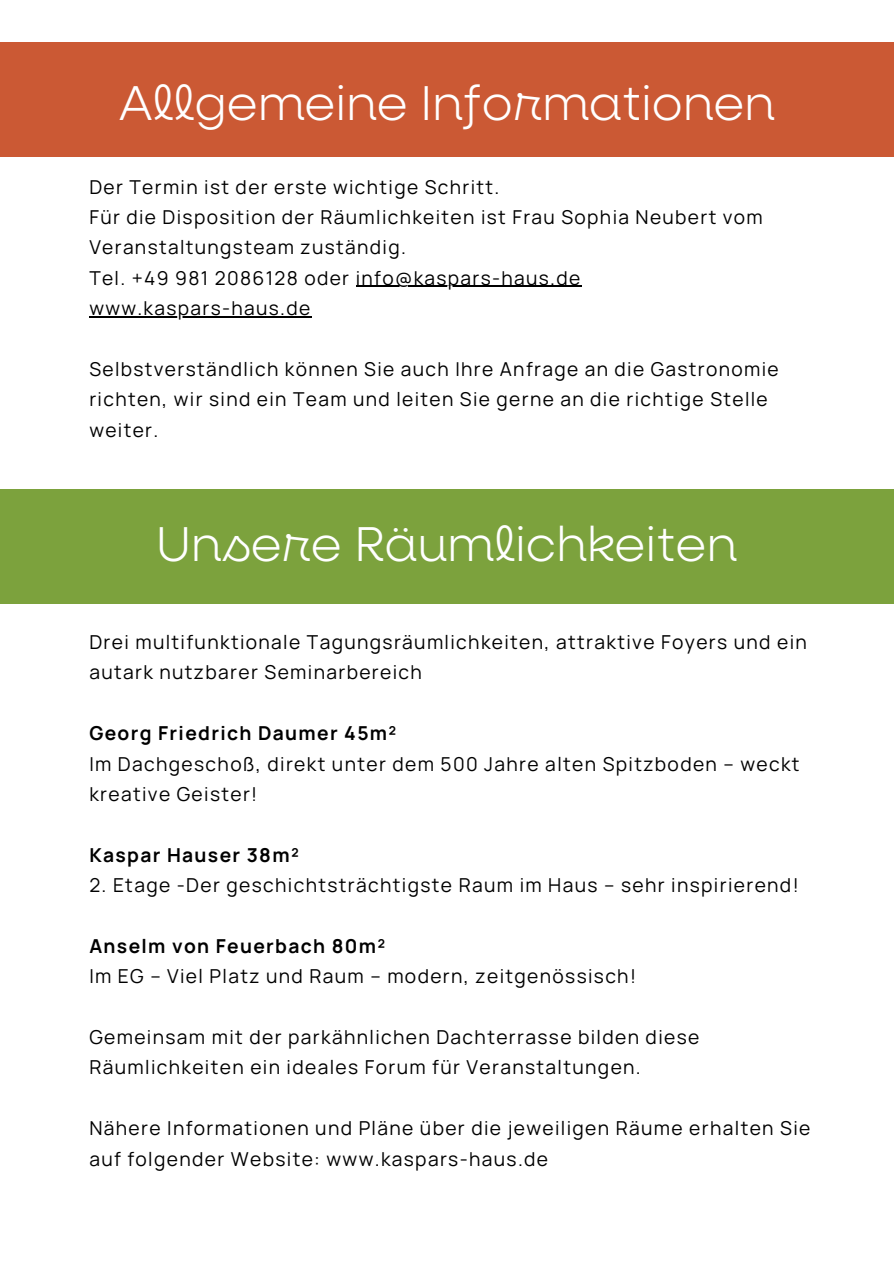
<style>
.page{position:relative;width:894px;height:1264px;background:#fff}
.page>*{position:absolute;margin:0;border:0;box-sizing:border-box;transform-origin:0 0}
.t1{font:300 49.05px "Neulis";color:#fff}
.t2{font:19.2px/30.3px "Manrope";letter-spacing:.07em;color:#000}
.t3{font:700 19.2px "Manrope";letter-spacing:.07em;color:#000}
</style>
<div class="page">
<div style="left:0;top:43px;width:893px;height:113px;background:#cb5934"></div>
<hr style="left:355px;top:286px;width:226px;height:1px;background:#000">
<hr style="left:89px;top:316px;width:222px;height:1px;background:#000">
<div style="left:0;top:489px;width:893px;height:114px;background:#7ca23d"></div>
<p class="t1" style="left:119px;top:73px;width:657px">Allgemeine Informationen</p>
<h1 class="t2" style="left:89px;top:171px;width:411px">Der Termin ist der erste wichtige Schritt.</h1>
<p class="t2" style="left:89px;top:201px;width:674px">Für die Disposition der Räumlichkeiten ist Frau Sophia Neubert vom<br>Veranstaltungsteam zuständig.</p>
<p class="t2" style="left:89px;top:262px;width:492px">Tel. +49 981 2086128 oder info@kaspars-haus.de</p>
<p class="t2" style="left:89px;top:292px;width:222px">www.kaspars-haus.de</p>
<p class="t2" style="left:89px;top:353px;width:690px">Selbstverständlich können Sie auch Ihre Anfrage an die Gastronomie richten, wir sind ein Team und leiten Sie gerne an die richtige Stelle weiter.</p>
<p class="t1" style="left:156px;top:513px;width:581px">Unsere Räumlichkeiten</p>
<h1 class="t2" style="left:89px;top:626px;width:719px">Drei multifunktionale Tagungsräumlichkeiten, attraktive Foyers und ein autark nutzbarer Seminarbereich</h1>
<p class="t3" style="left:89px;top:719px;width:308px">Georg Friedrich Daumer 45m²</p>
<p class="t2" style="left:89px;top:748px;width:711px">Im Dachgeschoß, direkt unter dem 500 Jahre alten Spitzboden – weckt kreative Geister!</p>
<p class="t3" style="left:89px;top:841px;width:211px">Kaspar Hauser 38m²</p>
<p class="t2" style="left:89px;top:869px;width:710px">2. Etage -Der geschichtsträchtigste Raum im Haus – sehr inspirierend!</p>
<p class="t3" style="left:89px;top:932px;width:297px">Anselm von Feuerbach 80m²</p>
<p class="t2" style="left:89px;top:960px;width:548px">Im EG – Viel Platz und Raum – modern, zeitgenössisch!</p>
<p class="t2" style="left:89px;top:1021px;width:611px">Gemeinsam mit der parkähnlichen Dachterrasse bilden diese<br>Räumlichkeiten ein ideales Forum für Veranstaltungen.</p>
<p class="t2" style="left:89px;top:1112px;width:722px">Nähere Informationen und Pläne über die jeweiligen Räume erhalten Sie auf folgender Website: www.kaspars-haus.de</p>
</div>
